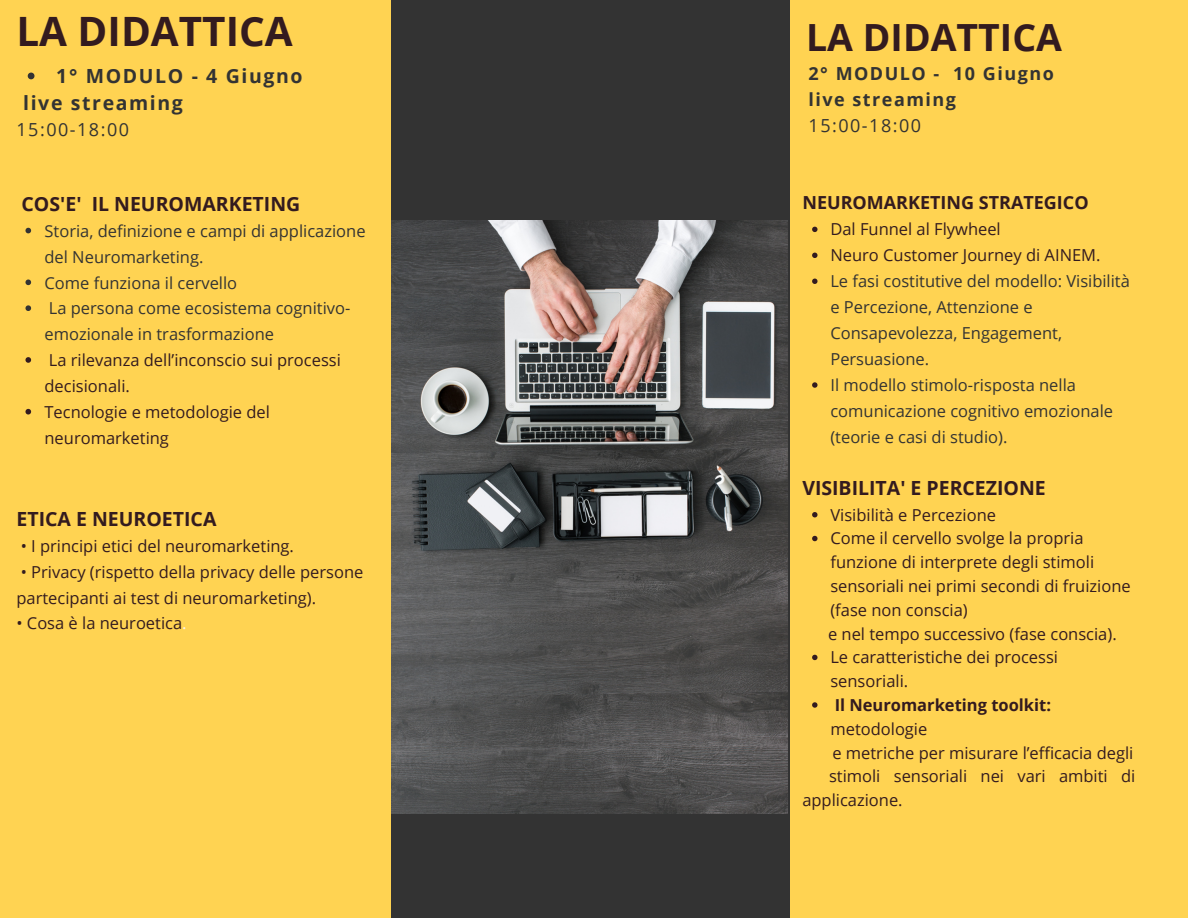
<style>
.page{position:relative;width:1188px;height:918px;background:#ffd352}
.page>*{position:absolute;margin:0;border:0;box-sizing:border-box;transform-origin:0 0}
.t1{font:700 40.5px "Open Sans";color:#331b1f}
.t2{font:700 37.5px "Open Sans";color:#331b1f}
.t3{font:700 19.5px "Open Sans";color:#331b1f}
.t4{font:700 19.5px "Open Sans";letter-spacing:.085em;color:#333}
.t5{font:700 18px/25.8px "Open Sans";letter-spacing:.085em;color:#333}
.t6{font:700 18px "Open Sans";color:#331b1f}
.t7{font:18px "Open Sans";letter-spacing:.085em;color:#333}
.t8{font:16.5px/23.9px "Open Sans";color:#331b1f}
.t9{font:16.5px/26px "Open Sans";color:#333}
.t10{font:700 16.5px/23.9px "Open Sans";color:#331b1f}
.s1{color:#fbf5ed}
.s2{font-weight:400}
</style>
<div class="page">
<div style="left:391px;top:0;width:399px;height:918px;background:#333"></div>
<svg style="left:28px;top:73px;width:6px;height:6px"></svg>
<svg style="left:25px;top:228px;width:6px;height:5px"></svg>
<svg style="left:25px;top:280px;width:6px;height:5px"></svg>
<svg style="left:25px;top:305px;width:6px;height:6px"></svg>
<svg style="left:25px;top:357px;width:6px;height:6px"></svg>
<svg style="left:25px;top:409px;width:6px;height:6px"></svg>
<svg style="left:812px;top:227px;width:6px;height:5px"></svg>
<svg style="left:812px;top:253px;width:6px;height:5px"></svg>
<svg style="left:812px;top:279px;width:6px;height:5px"></svg>
<svg style="left:812px;top:382px;width:6px;height:6px"></svg>
<svg style="left:812px;top:512px;width:6px;height:5px"></svg>
<svg style="left:812px;top:536px;width:6px;height:5px"></svg>
<svg style="left:812px;top:655px;width:6px;height:5px"></svg>
<svg style="left:812px;top:702px;width:6px;height:6px"></svg>
<img style="left:391px;top:220px;width:396px;height:593px">
<h1 class="t1" style="left:16px;top:3px;width:278px">LA DIDATTICA</h1>
<h1 class="t2" style="left:806px;top:11px;width:257px">LA DIDATTICA</h1>
<p class="t4" style="left:56px;top:62px;width:248px">1° MODULO - 4 Giugno</p>
<h3 class="t4" style="left:23px;top:89px;width:161px">live streaming</h3>
<h3 class="t7" style="left:16px;top:116px;width:114px">15:00-18:00</h3>
<h2 class="t3" style="left:22px;top:190px;width:280px">COS'E' IL NEUROMARKETING</h2>
<p class="t9" style="left:45px;top:217px;width:323px">Storia, definizione e campi di applicazione del Neuromarketing.</p>
<p class="t9" style="left:45px;top:269px;width:194px">Come funziona il cervello</p>
<p class="t9" style="left:45px;top:295px;width:307px">La persona come ecosistema cognitivo&shy;emozionale in trasformazione</p>
<p class="t8" style="left:45px;top:347px;width:298px;line-height:25.8px">La rilevanza dell’inconscio sui processi decisionali.</p>
<p class="t8" style="left:45px;top:399px;width:227px;line-height:25.8px">Tecnologie e metodologie del neuromarketing</p>
<p class="t3" style="left:16px;top:505px;width:201px">ETICA E NEUROETICA</p>
<p class="t8" style="left:21px;top:533px;width:275px">• I principi etici del neuromarketing.</p>
<p class="t8" style="left:16px;top:558px;width:348px;line-height:25.8px">• Privacy (rispetto della privacy delle persone partecipanti ai test di neuromarketing).</p>
<p class="t8" style="left:16px;top:611px;width:172px">• Cosa è la neuroetica<span class="s1">.</span></p>
<h3 class="t5" style="left:809px;top:60px;width:247px">2° MODULO - 10 Giugno live streaming<br><span class="s2">15:00-18:00</span></h3>
<h2 class="t6" style="left:802px;top:190px;width:288px">NEUROMARKETING STRATEGICO</h2>
<p class="t8" style="left:830px;top:217px;width:172px">Dal Funnel al Flywheel</p>
<p class="t8" style="left:830px;top:243px;width:272px">Neuro Customer Journey di AINEM.</p>
<p class="t9" style="left:830px;top:268px;width:301px">Le fasi costitutive del modello: Visibilità e Percezione, Attenzione e<br>Consapevolezza, Engagement,<br>Persuasione.</p>
<p class="t9" style="left:830px;top:372px;width:284px">Il modello stimolo-risposta nella comunicazione cognitivo emozionale (teorie e casi di studio).</p>
<h2 class="t3" style="left:802px;top:474px;width:245px">VISIBILITA' E PERCEZIONE</h2>
<p class="t8" style="left:830px;top:502px;width:167px">Visibilità e Percezione</p>
<p class="t8" style="left:830px;top:526px;width:255px">Come il cervello svolge la propria</p>
<p class="t8" style="left:830px;top:550px;width:302px">funzione di interprete degli stimoli sensoriali nei primi secondi di fruizione (fase non conscia)</p>
<p class="t8" style="left:828px;top:621px;width:290px">e nel tempo successivo (fase conscia).<br>Le caratteristiche dei processi</p>
<p class="t8" style="left:830px;top:669px;width:79px">sensoriali.</p>
<p class="t10" style="left:830px;top:693px;width:222px">Il Neuromarketing toolkit: <span class="s2">metodologie</span></p>
<p class="t8" style="left:832px;top:740px;width:303px">e metriche per misurare l’efficacia degli</p>
<p class="t8" style="left:802px;top:764px;width:335px;text-indent:27px">stimoli sensoriali nei vari ambiti di applicazione.</p>
</div>
